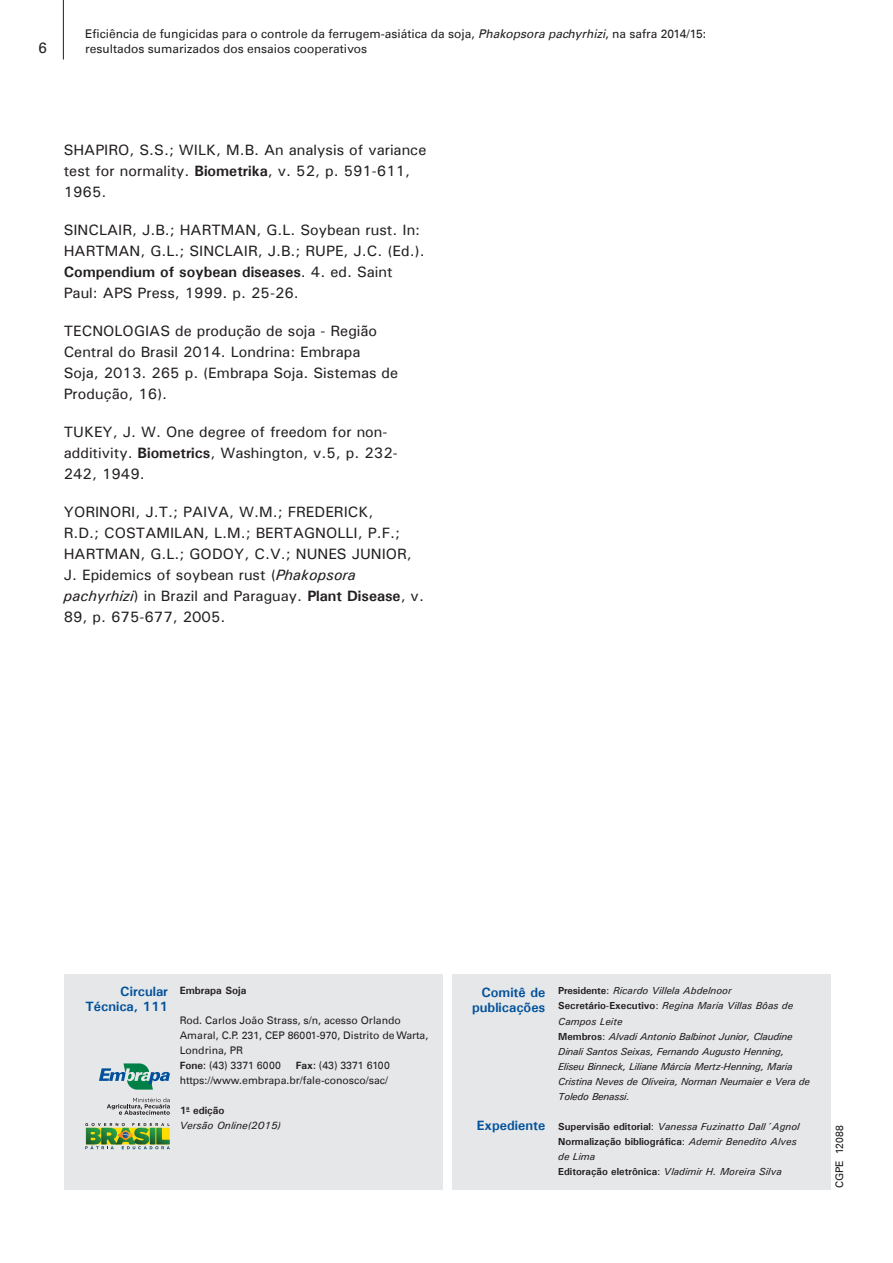
<style>
.page{position:relative;width:893px;height:1263px;background:#fff}
.page>*{position:absolute;margin:0;border:0;box-sizing:border-box;transform-origin:0 0}
.t1{font:15px/21px "Univers";color:#231f20}
.t2{font:15px "Univers LT";color:#231f20}
.t3{font:700 13.5px/15px "Univers";color:#01519b;text-align:right}
.t4{font:12px/14.4px "Univers LT";color:#231f20}
.t5{font:10.5px/15px "Univers LT";color:#231f20}
.t6{font:italic 10.5px/15px "Univers";color:#231f20}
.t7{font:700 10.5px "Univers";color:#231f20}
.t8{font:italic 10.2px/15px "Univers";letter-spacing:-.02em;color:#231f20}
.t9{font:italic 10.2px/15px "Univers";color:#231f20}
.s1{font-style:italic}
.s2{font-weight:700}
.s3{font-family:"Univers";font-weight:700}
.s4{font-weight:700;font-style:normal}
.s5{font-style:normal}
</style>
<div class="page">
<hr style="left:63px;top:0;width:1px;height:60px;background:#231f20">
<div style="left:452px;top:974px;width:378px;height:215px;background:#e6e7e9"></div>
<div style="left:64px;top:974px;width:378px;height:215px;background:#e6e7e9"></div>
<svg style="left:99px;top:1063px;width:71px;height:26px"></svg>
<svg style="left:107px;top:1098px;width:63px;height:17px"></svg>
<svg style="left:85px;top:1123px;width:85px;height:26px"></svg>
<p class="t2" style="left:39px;top:38px;width:10px">6</p>
<p class="t4" style="left:85px;top:27px;width:623px">Eficiência de fungicidas para o controle da ferrugem-asiática da soja, <span class="s1">Phakopsora pachyrhizi</span>, na safra 2014/15: resultados sumarizados dos ensaios cooperativos</p>
<p class="t1" style="left:64px;top:139px;width:364px">SHAPIRO, S.S.; WILK, M.B. An analysis of variance test for normality. <span class="s2">Biometrika</span>, v. 52, p. 591-611,<br>1965.</p>
<p class="t1" style="left:64px;top:219px;width:362px">SINCLAIR, J.B.; HARTMAN, G.L. Soybean rust. In:<br>HARTMAN, G.L.; SINCLAIR, J.B.; RUPE, J.C. (Ed.).<br><span class="s2">Compendium of soybean diseases</span>. 4. ed. Saint Paul: APS Press, 1999. p. 25-26.</p>
<p class="t1" style="left:64px;top:320px;width:336px">TECNOLOGIAS de produção de soja - Região Central do Brasil 2014. Londrina: Embrapa Soja, 2013. 265 p. (Embrapa Soja. Sistemas de Produção, 16).</p>
<p class="t1" style="left:64px;top:421px;width:336px">TUKEY, J. W. One degree of freedom for non&shy;additivity. <span class="s2">Biometrics</span>, Washington, v.5, p. 232-<br>242, 1949.</p>
<p class="t1" style="left:64px;top:501px;width:362px">YORINORI, J.T.; PAIVA, W.M.; FREDERICK,<br>R.D.; COSTAMILAN, L.M.; BERTAGNOLLI, P.F.; HARTMAN, G.L.; GODOY, C.V.; NUNES JUNIOR, J. Epidemics of soybean rust (<span class="s1">Phakopsora pachyrhizi</span>) in Brazil and Paraguay. <span class="s2">Plant Disease</span>, v.<br>89, p. 675-677, 2005.</p>
<p class="t3" style="left:85px;top:983px;width:84px">Circular<br>Técnica, 111</p>
<p class="t7" style="left:180px;top:983px;width:68px">Embrapa Soja</p>
<p class="t5" style="left:180px;top:1012px;width:250px">Rod. Carlos João Strass, s/n, acesso Orlando<br>Amaral, C.P. 231, CEP 86001-970, Distrito de Warta,<br>Londrina, PR<br><span class="s3">Fone</span>: (43) 3371 6000</p>
<p class="t5" style="left:180px;top:1057px;width:212px;text-align:right"><span class="s3">Fax</span>: (43) 3371 6100 https://www.embrapa.br/fale-conosco/sac/</p>
<p class="t6" style="left:180px;top:1102px;width:103px"><span class="s4">1</span><sup>a</sup> <span class="s4">edição<br></span>Versão Online(2015)</p>
<p class="t3" style="left:472px;top:984px;width:75px">Comitê de publicações</p>
<p class="t3" style="left:477px;top:1118px;width:70px">Expediente</p>
<p class="t8" style="left:558px;top:983px;width:253px"><span class="s4">Presidente</span><span class="s5">:</span> Ricardo Villela Abdelnoor <span class="s4">Secretário-Executivo</span><span class="s5">:</span> Regina Maria Villas Bôas de Campos Leite<br><span class="s4">Membros</span><span class="s5">:</span> Alvadi Antonio Balbinot Junior, Claudine Dinali Santos Seixas, Fernando Augusto Henning, Eliseu Binneck, Liliane Márcia Mertz-Henning, Maria Cristina Neves de Oliveira, Norman Neumaier e Vera de Toledo Benassi.</p>
<p class="t9" style="left:558px;top:1118px;width:243px"><span class="s4">Supervisão editorial</span><span class="s5">:</span> Vanessa Fuzinatto Dall´Agnol <span class="s4">Normalização bibliográfica</span><span class="s5">:</span> Ademir Benedito Alves de Lima<br><span class="s4">Editoração eletrônica</span><span class="s5">:</span> Vladimir H. Moreira Silva</p>
<p class="t5" style="left:832px;top:1188px;width:64px;rotate:-90deg">CGPE 12088</p>
</div>
